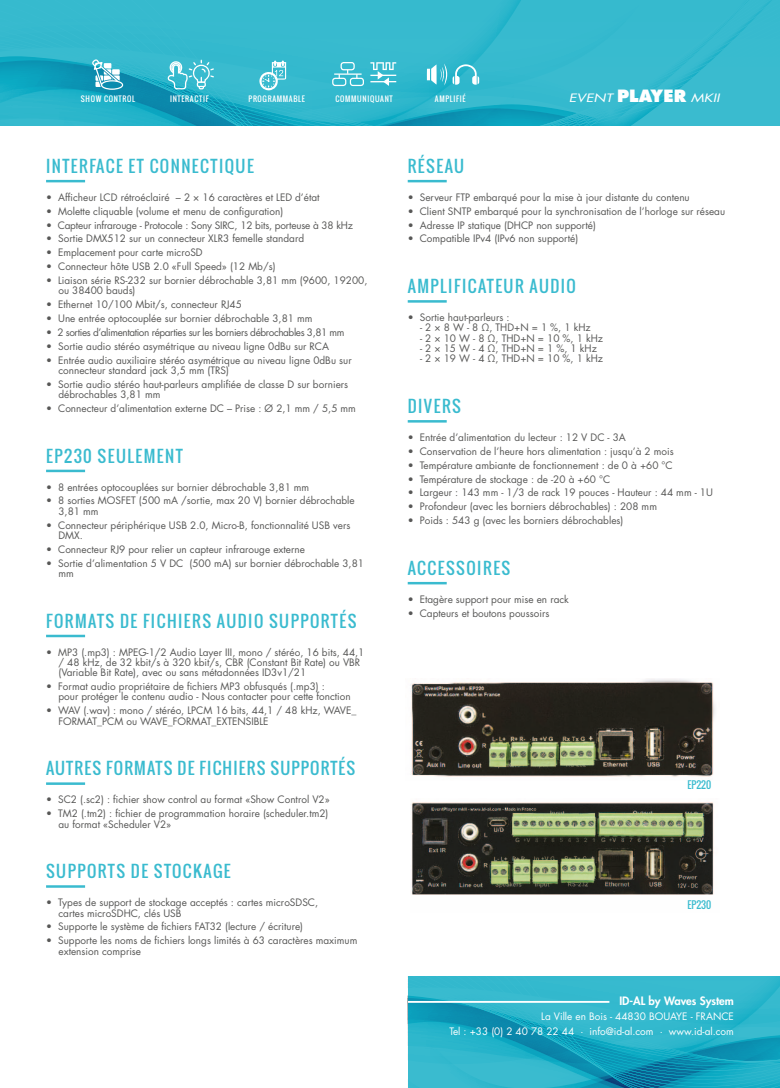
<style>
.page{position:relative;width:780px;height:1088px;background:#fff}
.page>*{position:absolute;margin:0;border:0;box-sizing:border-box;transform-origin:0 0}
.Titre_caractéristiqu{font:16.25px "Oswald";letter-spacing:.09em;color:#3abbcf}
.Titre_caractéristiqu-2{font:16.25px "Oswald";letter-spacing:.07em;color:#3abbcf}
.t1{font:800 11.25px "Futura Std";color:#fff}
.Nom_du_produit{font:italic 11.25px "Futura Std";color:#fff;scale:1.3 1}
.caractéristiques{font:10px/10.2px "Futura Std";color:#575756}
.t2{font:10px "Futura Std";color:#fff}
.caractéristiques-2{font:10px "Futura Std";letter-spacing:-.04em;color:#575756}
.caractéristiques-3{font:10px "Futura Std";letter-spacing:-.02em;color:#575756}
.Titre_caractéristiqu-3{font:10px "Oswald";color:#3abbcf}
.Titre_caractéristiqu-4{font:7.5px "Oswald";letter-spacing:.09em;color:#fff}
.s1{font-weight:800;font-style:normal;font-size:16.5px}
</style>
<div class="page">
<svg style="left:407px;top:977px;width:373px;height:111px;background:#27adc5"></svg>
<hr style="left:408px;top:1001px;width:201px;height:2px;background:#fff">
<div style="left:0;top:0;width:780px;height:56px;background:#36bace"></div>
<hr style="left:46px;top:180px;width:39px;height:2px;background:#3abbcf">
<hr style="left:46px;top:470px;width:39px;height:2px;background:#3abbcf">
<hr style="left:46px;top:635px;width:39px;height:2px;background:#3abbcf">
<hr style="left:46px;top:782px;width:39px;height:3px;background:#3abbcf">
<hr style="left:46px;top:885px;width:39px;height:3px;background:#3abbcf">
<hr style="left:407px;top:180px;width:39px;height:2px;background:#3abbcf">
<hr style="left:407px;top:300px;width:39px;height:3px;background:#3abbcf">
<hr style="left:407px;top:420px;width:39px;height:3px;background:#3abbcf">
<hr style="left:407px;top:582px;width:39px;height:2px;background:#3abbcf">
<img style="left:411px;top:679px;width:304px;height:98px">
<img style="left:411px;top:802px;width:303px;height:93px">
<svg style="left:0;top:56px;width:780px;height:69px;background:#31b4ca"></svg>
<p class="Titre_caractéristiqu-4" style="left:81px;top:93px;width:56px">SHOW CONTROL</p>
<p class="Titre_caractéristiqu-4" style="left:170px;top:93px;width:40px">INTERACTIF</p>
<p class="Titre_caractéristiqu-4" style="left:248px;top:93px;width:58px">PROGRAMMABLE</p>
<p class="Titre_caractéristiqu-4" style="left:335px;top:93px;width:59px">COMMUNIQUANT</p>
<p class="Titre_caractéristiqu-4" style="left:435px;top:93px;width:32px">AMPLIFIÉ</p>
<p class="Nom_du_produit" style="left:568px;top:91px;width:118px">EVENT <span class="s1">PLAYER</span> MKII</p>
<p class="Titre_caractéristiqu" style="left:46px;top:154px;width:209px">INTERFACE ET CONNECTIQUE</p>
<p class="caractéristiques" style="left:46px;top:192px;width:275px">• Afficheur LCD rétroéclairé – 2 × 16 caractères et LED d’état</p>
<p class="caractéristiques" style="left:46px;top:206px;width:239px">• Molette cliquable (volume et menu de configuration)</p>
<p class="caractéristiques-3" style="left:46px;top:218px;width:308px">• Capteur infrarouge - Protocole : Sony SIRC, 12 bits, porteuse à 38 kHz</p>
<p class="caractéristiques" style="left:46px;top:234px;width:259px">• Sortie DMX512 sur un connecteur XLR3 femelle standard</p>
<p class="caractéristiques" style="left:46px;top:248px;width:158px">• Emplacement pour carte microSD</p>
<p class="caractéristiques" style="left:46px;top:261px;width:231px">• Connecteur hôte USB 2.0 «Full Speed» (12 Mb/s)</p>
<p class="caractéristiques" style="left:58px;top:275px;width:310px;text-indent:-12px">• Liaison série RS-232 sur bornier débrochable 3,81 mm (9600, 19200, ou 38400 bauds)</p>
<p class="caractéristiques" style="left:46px;top:299px;width:197px">• Ethernet 10/100 Mbit/s, connecteur RJ45</p>
<p class="caractéristiques" style="left:46px;top:313px;width:268px">• Une entrée optocouplée sur bornier débrochable 3,81 mm</p>
<p class="caractéristiques-2" style="left:46px;top:326px;width:300px">• 2 sorties d’alimentation réparties sur les borniers débrochables 3,81 mm</p>
<p class="caractéristiques" style="left:46px;top:341px;width:284px">• Sortie audio stéréo asymétrique au niveau ligne 0dBu sur RCA</p>
<p class="caractéristiques" style="left:58px;top:355px;width:295px;text-indent:-12px">• Entrée audio auxiliaire stéréo asymétrique au niveau ligne 0dBu sur connecteur standard jack 3,5 mm (TRS)</p>
<p class="caractéristiques" style="left:58px;top:379px;width:291px;text-indent:-12px">• Sortie audio stéréo haut-parleurs amplifiée de classe D sur borniers débrochables 3,81 mm</p>
<p class="caractéristiques" style="left:46px;top:403px;width:311px">• Connecteur d’alimentation externe DC – Prise : Ø 2,1 mm / 5,5 mm</p>
<p class="Titre_caractéristiqu" style="left:46px;top:443px;width:138px">EP230 SEULEMENT</p>
<p class="caractéristiques" style="left:46px;top:482px;width:265px">• 8 entrées optocouplées sur bornier débrochable 3,81 mm</p>
<p class="caractéristiques" style="left:58px;top:496px;width:298px;text-indent:-12px">• 8 sorties MOSFET (500 mA /sortie, max 20 V) bornier débrochable<br>3,81 mm</p>
<p class="caractéristiques" style="left:58px;top:520px;width:293px;text-indent:-12px">• Connecteur périphérique USB 2.0, Micro-B, fonctionnalité USB vers<br>DMX.</p>
<p class="caractéristiques" style="left:46px;top:544px;width:260px">• Connecteur RJ9 pour relier un capteur infrarouge externe</p>
<p class="caractéristiques" style="left:58px;top:558px;width:307px;text-indent:-12px">• Sortie d’alimentation 5 V DC (500 mA) sur bornier débrochable 3,81 mm</p>
<p class="Titre_caractéristiqu" style="left:46px;top:608px;width:312px">FORMATS DE FICHIERS AUDIO SUPPORTÉS</p>
<p class="caractéristiques" style="left:58px;top:647px;width:307px;text-indent:-12px">• MP3 (.mp3) : MPEG-1/2 Audio Layer III, mono / stéréo, 16 bits, 44,1 / 48 kHz, de 32 kbit/s à 320 kbit/s, CBR (Constant Bit Rate) ou VBR (Variable Bit Rate), avec ou sans métadonnées ID3v1/21</p>
<p class="caractéristiques" style="left:58px;top:681px;width:294px;text-indent:-12px">• Format audio propriétaire de fichiers MP3 obfusqués (.mp3) :<br>pour protéger le contenu audio - Nous contacter pour cette fonction</p>
<p class="caractéristiques" style="left:58px;top:706px;width:299px;text-indent:-12px">• WAV (.wav) : mono / stéréo, LPCM 16 bits, 44,1 / 48 kHz, WAVE_<br>FORMAT_PCM ou WAVE_FORMAT_EXTENSIBLE</p>
<p class="Titre_caractéristiqu-2" style="left:46px;top:756px;width:311px">AUTRES FORMATS DE FICHIERS SUPPORTÉS</p>
<p class="caractéristiques" style="left:46px;top:795px;width:285px">• SC2 (.sc2) : fichier show control au format «Show Control V2»</p>
<p class="caractéristiques" style="left:58px;top:808px;width:271px;text-indent:-12px">• TM2 (.tm2) : fichier de programmation horaire (scheduler.tm2) au format «Scheduler V2»</p>
<p class="Titre_caractéristiqu" style="left:46px;top:859px;width:186px">SUPPORTS DE STOCKAGE</p>
<p class="caractéristiques" style="left:58px;top:897px;width:261px;text-indent:-12px">• Types de support de stockage acceptés : cartes microSDSC, cartes microSDHC, clés USB</p>
<p class="caractéristiques" style="left:46px;top:922px;width:258px">• Supporte le système de fichiers FAT32 (lecture / écriture)</p>
<p class="caractéristiques" style="left:58px;top:935px;width:300px;text-indent:-12px">• Supporte les noms de fichiers longs limités à 63 caractères maximum extension comprise</p>
<p class="Titre_caractéristiqu" style="left:407px;top:154px;width:58px">RÉSEAU</p>
<p class="caractéristiques" style="left:407px;top:192px;width:283px">• Serveur FTP embarqué pour la mise à jour distante du contenu</p>
<p class="caractéristiques" style="left:407px;top:206px;width:319px">• Client SNTP embarqué pour la synchronisation de l’horloge sur réseau</p>
<p class="caractéristiques" style="left:407px;top:220px;width:190px">• Adresse IP statique (DHCP non supporté)</p>
<p class="caractéristiques" style="left:407px;top:234px;width:172px">• Compatible IPv4 (IPv6 non supporté)</p>
<p class="Titre_caractéristiqu" style="left:407px;top:274px;width:170px">AMPLIFICATEUR AUDIO</p>
<p class="caractéristiques" style="left:407px;top:312px;width:103px">• Sortie haut-parleurs :</p>
<p class="caractéristiques" style="left:420px;top:323px;width:172px">- 2 × 8 W - 8 Ω, THD+N = 1 %, 1 kHz</p>
<p class="caractéristiques" style="left:420px;top:333px;width:184px">- 2 × 10 W - 8 Ω, THD+N = 10 %, 1 kHz</p>
<p class="caractéristiques" style="left:420px;top:343px;width:178px">- 2 × 15 W - 4 Ω, THD+N = 1 %, 1 kHz</p>
<p class="caractéristiques" style="left:420px;top:354px;width:184px">- 2 × 19 W - 4 Ω, THD+N = 10 %, 1 kHz</p>
<p class="Titre_caractéristiqu" style="left:407px;top:394px;width:55px">DIVERS</p>
<p class="caractéristiques" style="left:407px;top:432px;width:220px">• Entrée d’alimentation du lecteur : 12 V DC - 3A</p>
<p class="caractéristiques" style="left:407px;top:446px;width:267px">• Conservation de l’heure hors alimentation : jusqu’à 2 mois</p>
<p class="caractéristiques" style="left:407px;top:460px;width:266px">• Température ambiante de fonctionnement : de 0 à +60 °C</p>
<p class="caractéristiques" style="left:407px;top:474px;width:204px">• Température de stockage : de -20 à +60 °C</p>
<p class="caractéristiques" style="left:407px;top:488px;width:307px">• Largeur : 143 mm - 1/3 de rack 19 pouces - Hauteur : 44 mm - 1U</p>
<p class="caractéristiques" style="left:407px;top:502px;width:251px">• Profondeur (avec les borniers débrochables) : 208 mm</p>
<p class="caractéristiques" style="left:407px;top:515px;width:217px">• Poids : 543 g (avec les borniers débrochables)</p>
<p class="Titre_caractéristiqu" style="left:407px;top:555px;width:104px">ACCESSOIRES</p>
<p class="caractéristiques" style="left:407px;top:594px;width:163px">• Etagère support pour mise en rack</p>
<p class="caractéristiques" style="left:407px;top:608px;width:143px">• Capteurs et boutons poussoirs</p>
<p class="Titre_caractéristiqu-3" style="left:687px;top:777px;width:25px">EP220</p>
<p class="Titre_caractéristiqu-3" style="left:687px;top:897px;width:25px">EP230</p>
<p class="t1" style="left:619px;top:994px;width:116px">ID-AL by Waves System</p>
<p class="t2" style="left:541px;top:1010px;width:194px">La Ville en Bois - 44830 BOUAYE - FRANCE</p>
<p class="t2" style="left:449px;top:1025px;width:286px">Tel : +33 (0) 2 40 78 22 44 · info@id-al.com · www.id-al.com</p>
</div>
